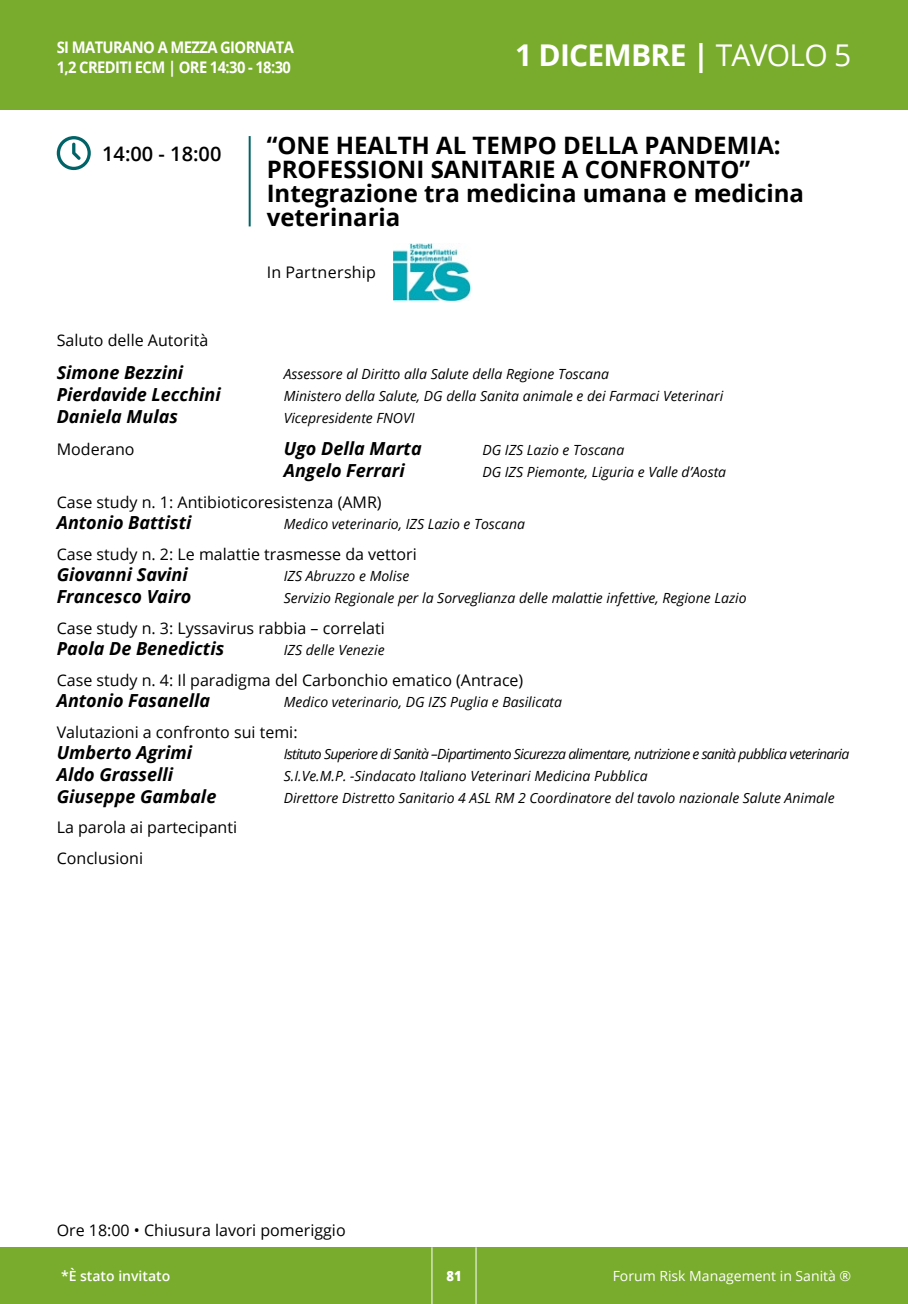
<style>
.page{position:relative;width:908px;height:1304px;background:#fff}
.page>*{position:absolute;margin:0;border:0;box-sizing:border-box;transform-origin:0 0}
.t1{font:700 30px "Open Sans";letter-spacing:-.025em;color:#fff}
.t2{font:700 24px/24px "Open Sans";color:#000}
.t3{font:600 20px "Open Sans";color:#000}
.t4{font:italic 700 18px "Open Sans";color:#000}
.t5{font:16px/30.6px "Open Sans";color:#000}
.t6{font:700 16px/19.2px "Open Sans";letter-spacing:-.04em;color:#fff;scale:.92 1}
.t7{font:italic 14px "Open Sans";color:#000}
.t8{font:italic 14px "Open Sans";letter-spacing:-.05em;color:#000}
.t9{font:14px "Open Sans";color:#fff}
.t10{font:600 14px "Open Sans";color:#fff}
.t11{font:800 14px "Open Sans";color:#fff;scale:.92 1}
.s1{font-weight:400}
</style>
<div class="page">
<div style="left:0;top:0;width:907px;height:110px;background:#79ac2c"></div>
<div style="left:0;top:1247px;width:907px;height:57px;background:#79ac2c"></div>
<hr style="left:431px;top:1247px;width:1px;height:57px;background:#fff">
<hr style="left:475px;top:1247px;width:1px;height:57px;background:#fff">
<hr style="left:248px;top:136px;width:2px;height:90px;background:#006367">
<img style="left:393px;top:243px;width:77px;height:57px">
<svg style="left:57px;top:136px;width:34px;height:34px"></svg>
<p class="t6" style="left:57px;top:38px;width:259px">SI MATURANO A MEZZA GIORNATA<br>1,2 CREDITI ECM | ORE 14:30 - 18:30</p>
<h1 class="t1" style="left:515px;top:34px;width:337px">1 DICEMBRE | <span class="s1">TAVOLO 5</span></h1>
<h3 class="t3" style="left:102px;top:140px;width:121px">14:00 - 18:00</h3>
<h2 class="t2" style="left:266px;top:133px;width:538px">“ONE HEALTH AL TEMPO DELLA PANDEMIA:<br>PROFESSIONI SANITARIE A CONFRONTO”<br>Integrazione tra medicina umana e medicina veterinaria</h2>
<p class="t5" style="left:266px;top:256px;width:111px">In Partnership</p>
<p class="t5" style="left:57px;top:325px;width:153px">Saluto delle Autorità</p>
<p class="t4" style="left:57px;top:360px;width:128px">Simone Bezzini</p>
<p class="t7" style="left:283px;top:365px;width:327px">Assessore al Diritto alla Salute della Regione Toscana</p>
<p class="t4" style="left:57px;top:382px;width:165px">Pierdavide Lecchini</p>
<p class="t7" style="left:283px;top:386px;width:441px">Ministero della Salute, DG della Sanita animale e dei Farmaci Veterinari</p>
<p class="t4" style="left:57px;top:403px;width:123px">Daniela Mulas</p>
<p class="t7" style="left:283px;top:408px;width:132px">Vicepresidente FNOVI</p>
<p class="t5" style="left:57px;top:434px;width:79px">Moderano</p>
<p class="t4" style="left:283px;top:436px;width:139px">Ugo Della Marta</p>
<p class="t7" style="left:482px;top:441px;width:143px">DG IZS Lazio e Toscana</p>
<p class="t4" style="left:283px;top:458px;width:122px">Angelo Ferrari</p>
<p class="t7" style="left:482px;top:462px;width:245px">DG IZS Piemonte, Liguria e Valle d’Aosta</p>
<p class="t5" style="left:57px;top:486px;width:326px">Case study n. 1: Antibioticoresistenza (AMR)</p>
<p class="t4" style="left:57px;top:510px;width:136px">Antonio Battisti</p>
<p class="t7" style="left:283px;top:515px;width:243px">Medico veterinario, IZS Lazio e Toscana</p>
<p class="t5" style="left:57px;top:538px;width:361px">Case study n. 2: Le malattie trasmesse da vettori</p>
<p class="t4" style="left:57px;top:562px;width:132px">Giovanni Savini</p>
<p class="t7" style="left:283px;top:567px;width:127px">IZS Abruzzo e Molise</p>
<p class="t4" style="left:57px;top:584px;width:136px">Francesco Vairo</p>
<p class="t7" style="left:283px;top:588px;width:464px">Servizio Regionale per la Sorveglianza delle malattie infettive, Regione Lazio</p>
<p class="t5" style="left:57px;top:612px;width:329px">Case study n. 3: Lyssavirus rabbia – correlati</p>
<p class="t4" style="left:57px;top:636px;width:169px">Paola De Benedictis</p>
<p class="t7" style="left:283px;top:640px;width:102px">IZS delle Venezie</p>
<p class="t5" style="left:57px;top:664px;width:468px">Case study n. 4: Il paradigma del Carbonchio ematico (Antrace)</p>
<p class="t4" style="left:57px;top:688px;width:155px">Antonio Fasanella</p>
<p class="t7" style="left:283px;top:693px;width:280px">Medico veterinario, DG IZS Puglia e Basilicata</p>
<p class="t5" style="left:57px;top:716px;width:242px">Valutazioni a confronto sui temi:</p>
<p class="t4" style="left:57px;top:740px;width:137px">Umberto Agrimi</p>
<p class="t8" style="left:283px;top:745px;width:567px">Istituto Superiore di Sanità –Dipartimento Sicurezza alimentare, nutrizione e sanità pubblica veterinaria</p>
<p class="t4" style="left:57px;top:762px;width:118px">Aldo Grasselli</p>
<p class="t7" style="left:283px;top:766px;width:365px">S.I.Ve.M.P. -Sindacato Italiano Veterinari Medicina Pubblica</p>
<p class="t4" style="left:57px;top:783px;width:161px">Giuseppe Gambale</p>
<p class="t7" style="left:283px;top:788px;width:552px">Direttore Distretto Sanitario 4 ASL RM 2 Coordinatore del tavolo nazionale Salute Animale</p>
<p class="t5" style="left:57px;top:812px;width:182px">La parola ai partecipanti<br>Conclusioni</p>
<p class="t5" style="left:57px;top:1214px;width:290px">Ore 18:00 • Chiusura lavori pomeriggio</p>
<p class="t10" style="left:61px;top:1266px;width:111px">*È stato invitato</p>
<p class="t11" style="left:446px;top:1265px;width:18px">81</p>
<p class="t9" style="left:612px;top:1266px;width:240px">Forum Risk Management in Sanità ®</p>
</div>
